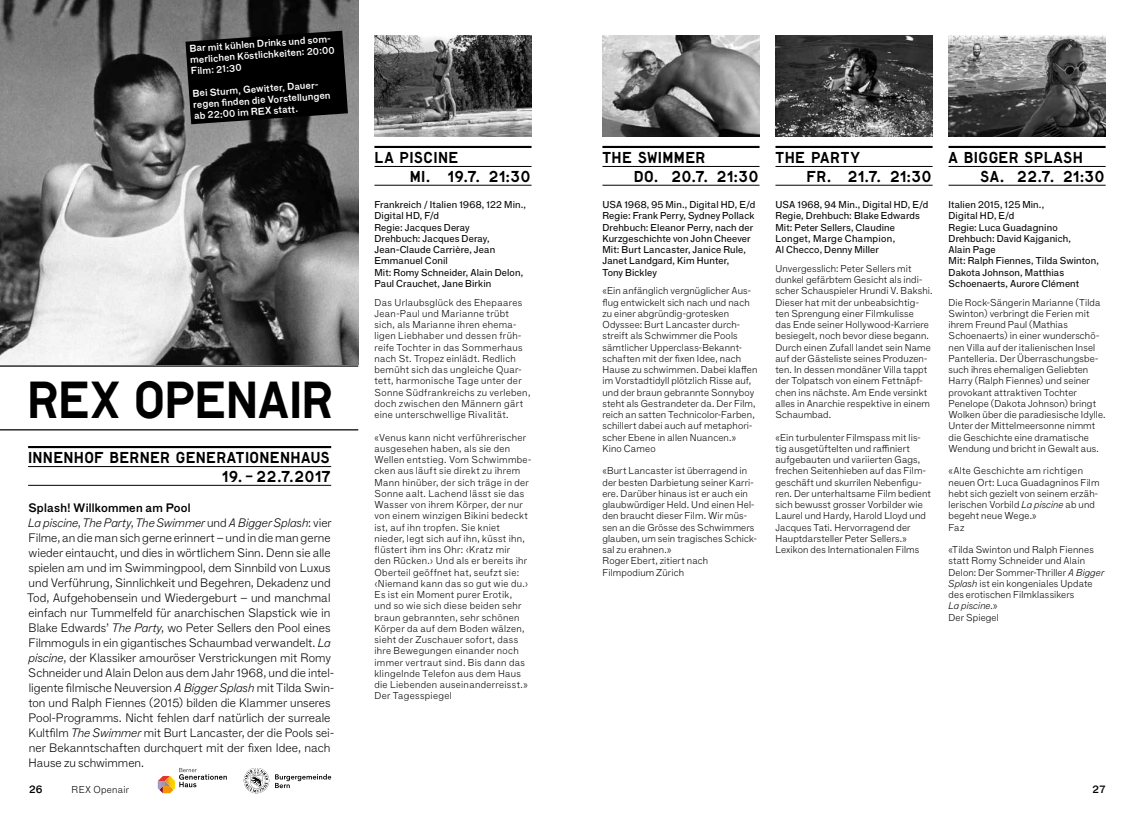
<style>
.page{position:relative;width:1134px;height:833px;background:#fff}
.page>*{position:absolute;margin:0;border:0;box-sizing:border-box;transform-origin:0 0}
.t1{font:49.38px "Lutz Headline";letter-spacing:-.02em;color:#000}
.t2{font:15px/18.8px "Lutz Headline";letter-spacing:.02em;color:#000}
.t3{font:100 11.88px/15px "F Grotesk";color:#000}
.t4{font:11.88px "F Grotesk Demi";letter-spacing:.02em;color:#000}
.t5{font:10.62px "F Grotesk Demi";color:#000}
.t6{font:100 9.75px/11.2px "F Grotesk";letter-spacing:.015em;color:#000}
.t7{font:100 9.75px/11.2px "F Grotesk";letter-spacing:.035em;color:#000}
.t8{font:9.75px/11.2px "F Grotesk";letter-spacing:.015em;color:#000}
.t9{font:9.62px/11.2px "F Grotesk Demi";color:#fff}
.s1{font-style:italic}
</style>
<div class="page">
<img style="left:0;top:0;width:358px;height:365px">
<hr style="left:0;top:365px;width:358px;height:2px;background:#000">
<hr style="left:0;top:429px;width:358px;height:1px;background:#000">
<img style="left:775px;top:35px;width:157px;height:102px">
<img style="left:948px;top:35px;width:158px;height:102px">
<hr style="left:775px;top:146px;width:157px;height:2px;background:#000">
<hr style="left:775px;top:166px;width:157px;height:1px;background:#000">
<hr style="left:775px;top:185px;width:157px;height:1px;background:#000">
<hr style="left:948px;top:146px;width:158px;height:2px;background:#000">
<hr style="left:948px;top:166px;width:158px;height:1px;background:#000">
<hr style="left:948px;top:185px;width:158px;height:1px;background:#000">
<img style="left:374px;top:35px;width:157px;height:102px">
<img style="left:602px;top:35px;width:157px;height:102px">
<hr style="left:374px;top:146px;width:157px;height:2px;background:#000">
<hr style="left:374px;top:166px;width:157px;height:1px;background:#000">
<hr style="left:374px;top:185px;width:157px;height:1px;background:#000">
<hr style="left:602px;top:146px;width:157px;height:2px;background:#000">
<hr style="left:602px;top:166px;width:157px;height:1px;background:#000">
<hr style="left:602px;top:185px;width:157px;height:1px;background:#000">
<hr style="left:28px;top:446px;width:303px;height:2px;background:#000">
<hr style="left:28px;top:466px;width:303px;height:1px;background:#000">
<hr style="left:28px;top:485px;width:303px;height:1px;background:#000">
<svg style="left:185px;top:31px;width:163px;height:93px;background:#0e0e0e"></svg>
<svg style="left:158px;top:768px;width:69px;height:25px"></svg>
<svg style="left:244px;top:768px;width:87px;height:25px"></svg>
<p class="t9" style="left:189px;top:43px;width:146px;rotate:-4deg">Bar mit kühlen Drinks und som&shy;merlichen Köstlichkeiten: 20:00<br>Film: 21:30</p>
<p class="t9" style="left:192px;top:88px;width:139px;rotate:-4deg">Bei Sturm, Gewitter, Dauer&shy;regen fi nden die Vorstellungen ab 22:00 im REX statt.</p>
<h1 class="t1" style="left:27px;top:367px;width:308px">REX OPENAIR</h1>
<h2 class="t2" style="left:28px;top:448px;width:303px">INNENHOF BERNER GENERATIONENHAUS</h2>
<h2 class="t2" style="left:222px;top:466px;width:111px">19. – 22.7.2017</h2>
<p class="t4" style="left:28px;top:500px;width:164px">Splash! Willkommen am Pool</p>
<p class="t3" style="left:27px;top:514px;width:308px"><span class="s1">La piscine</span>, <span class="s1">The Party</span>, <span class="s1">The Swimmer</span> und <span class="s1">A Bigger Splash</span>: vier Filme, an die man sich gerne erinnert – und in die man gerne wieder eintaucht, und dies in wörtlichem Sinn. Denn sie alle spielen am und im Swimmingpool, dem Sinnbild von Luxus und Verführung, Sinnlichkeit und Begehren, Dekadenz und Tod, Aufgehobensein und Wiedergeburt – und manchmal einfach nur Tummelfeld für anarchischen Slapstick wie in Blake Edwards’ <span class="s1">The Party</span>, wo Peter Sellers den Pool eines Filmmoguls in ein gigantisches Schaumbad verwandelt. <span class="s1">La piscine</span>, der Klassiker amouröser Verstrickungen mit Romy Schneider und Alain Delon aus dem Jahr 1968, und die intel&shy;ligente filmische Neuversion <span class="s1">A Bigger Splash</span> mit Tilda Swin&shy;ton und Ralph Fiennes (2015) bilden die Klammer unseres Pool-Programms. Nicht fehlen darf natürlich der surreale Kultfilm <span class="s1">The Swimmer</span> mit Burt Lancaster, der die Pools sei&shy;ner Bekanntschaften durchquert mit der fixen Idee, nach Hause zu schwimmen.</p>
<h2 class="t2" style="left:410px;top:148px;width:122px;text-indent:-35px">LA PISCINE<br>MI. 19.7. 21:30</h2>
<p class="t8" style="left:374px;top:199px;width:153px">Frankreich / Italien 1968, 122 Min.,<br>Digital HD, F/d<br>Regie: Jacques Deray<br>Drehbuch: Jacques Deray,<br>Jean-Claude Carrière, Jean<br>Emmanuel Conil<br>Mit: Romy Schneider, Alain Delon,<br>Paul Crauchet, Jane Birkin</p>
<p class="t7" style="left:374px;top:296px;width:157px">Das Urlaubsglück des Ehepaares<br>Jean-Paul und Marianne trübt sich, als Marianne ihren ehema&shy;ligen Liebhaber und dessen früh&shy;reife Tochter in das Sommerhaus nach St. Tropez einlädt. Redlich bemüht sich das ungleiche Quar&shy;tett, harmonische Tage unter der<br>Sonne Südfrankreichs zu verleben, doch zwischen den Männern gärt eine unterschwellige Rivalität.</p>
<p class="t7" style="left:374px;top:431px;width:158px">«Venus kann nicht verführerischer ausgesehen haben, als sie den<br>Wellen entstieg. Vom Schwimmbe&shy;cken aus läuft sie direkt zu ihrem<br>Mann hinüber, der sich träge in der<br>Sonne aalt. Lachend lässt sie das<br>Wasser von ihrem Körper, der nur von einem winzigen Bikini bedeckt ist, auf ihn tropfen. Sie kniet nieder, legt sich auf ihn, küsst ihn, flüstert ihm ins Ohr: ‹Kratz mir<br>den Rücken.› Und als er bereits ihr<br>Oberteil geöffnet hat, seufzt sie: ‹Niemand kann das so gut wie du.›<br>Es ist ein Moment purer Erotik, und so wie sich diese beiden sehr braun gebrannten, sehr schönen<br>Körper da auf dem Boden wälzen, sieht der Zuschauer sofort, dass ihre Bewegungen einander noch immer vertraut sind. Bis dann das klingelnde Telefon aus dem Haus die Liebenden auseinanderreisst.»<br>Der Tagesspiegel</p>
<h2 class="t2" style="left:634px;top:148px;width:127px;text-indent:-31px">THE SWIMMER<br>DO. 20.7. 21:30</h2>
<p class="t8" style="left:602px;top:199px;width:154px">USA 1968, 95 Min., Digital HD, E/d<br>Regie: Frank Perry, Sydney Pollack<br>Drehbuch: Eleanor Perry, nach der<br>Kurzgeschichte von John Cheever<br>Mit: Burt Lancaster, Janice Rule,<br>Janet Landgard, Kim Hunter,<br>Tony Bickley</p>
<p class="t6" style="left:602px;top:285px;width:156px">«Ein anfänglich vergnüglicher Aus&shy;flug entwickelt sich nach und nach zu einer abgründig-grotesken<br>Odyssee: Burt Lancaster durch&shy;streift als Schwimmer die Pools sämtlicher Upperclass-Bekannt&shy;schaften mit der fixen Idee, nach<br>Hause zu schwimmen. Dabei klaffen im Vorstadtidyll plötzlich Risse auf, und der braun gebrannte Sonnyboy steht als Gestrandeter da. Der Film, reich an satten Technicolor-Farben, schillert dabei auch auf metaphori&shy;scher Ebene in allen Nuancen.»<br>Kino Cameo</p>
<p class="t6" style="left:602px;top:464px;width:156px">«Burt Lancaster ist überragend in der besten Darbietung seiner Karri&shy;ere. Darüber hinaus ist er auch ein glaubwürdiger Held. Und einen Hel&shy;den braucht dieser Film. Wir müs&shy;sen an die Grösse des Schwimmers glauben, um sein tragisches Schick&shy;sal zu erahnen.»<br>Roger Ebert, zitiert nach<br>Filmpodium Zürich</p>
<h2 class="t2" style="left:807px;top:148px;width:127px;text-indent:-31px">THE PARTY<br>FR. 21.7. 21:30</h2>
<p class="t8" style="left:775px;top:199px;width:154px">USA 1968, 94 Min., Digital HD, E/d<br>Regie, Drehbuch: Blake Edwards<br>Mit: Peter Sellers, Claudine<br>Longet, Marge Champion,<br>Al Checco, Denny Miller</p>
<p class="t6" style="left:775px;top:262px;width:159px">Unvergesslich: Peter Sellers mit dunkel gefärbtem Gesicht als indi&shy;scher Schauspieler Hrundi V. Bakshi.<br>Dieser hat mit der unbeabsichtig&shy;ten Sprengung einer Filmkulisse<br>das Ende seiner Hollywood-Karriere besiegelt, noch bevor diese begann.<br>Durch einen Zufall landet sein Name auf der Gästeliste seines Produzen&shy;ten. In dessen mondäner Villa tappt der Tolpatsch von einem Fettnäpf&shy;chen ins nächste. Am Ende versinkt alles in Anarchie respektive in einem Schaumbad.</p>
<p class="t6" style="left:775px;top:431px;width:157px">«Ein turbulenter Filmspass mit lis&shy;tig ausgetüftelten und raffiniert aufgebauten und variierten Gags, frechen Seitenhieben auf das Film&shy;geschäft und skurrilen Nebenfigu&shy;ren. Der unterhaltsame Film bedient sich bewusst grosser Vorbilder wie Laurel und Hardy, Harold Lloyd und Jacques Tati. Hervorragend der Hauptdarsteller Peter Sellers.» Lexikon des Internationalen Films</p>
<h2 class="t2" style="left:980px;top:148px;width:126px;text-indent:-32px">A BIGGER SPLASH<br>SA. 22.7. 21:30</h2>
<p class="t8" style="left:948px;top:199px;width:152px">Italien 2015, 125 Min.,<br>Digital HD, E/d<br>Regie: Luca Guadagnino<br>Drehbuch: David Kajganich,<br>Alain Page<br>Mit: Ralph Fiennes, Tilda Swinton,<br>Dakota Johnson, Matthias<br>Schoenaerts, Aurore Clément</p>
<p class="t6" style="left:948px;top:296px;width:159px">Die Rock-Sängerin Marianne (Tilda Swinton) verbringt die Ferien mit ihrem Freund Paul (Mathias Schoenaerts) in einer wunderschö&shy;nen Villa auf der italienischen Insel Pantelleria. Der Überraschungsbe&shy;such ihres ehemaligen Geliebten Harry (Ralph Fiennes) und seiner provokant attraktiven Tochter Penelope (Dakota Johnson) bringt Wolken über die paradiesische Idylle.<br>Unter der Mittelmeersonne nimmt die Geschichte eine dramatische Wendung und bricht in Gewalt aus.</p>
<p class="t6" style="left:948px;top:464px;width:153px">«Alte Geschichte am richtigen neuen Ort: Luca Guadagninos Film hebt sich gezielt von seinem erzäh&shy;lerischen Vorbild <span class="s1">La piscine</span> ab und begeht neue Wege.»<br>Faz</p>
<p class="t6" style="left:948px;top:543px;width:157px">«Tilda Swinton und Ralph Fiennes statt Romy Schneider und Alain<br>Delon: Der Sommer-Thriller <span class="s1">A Bigger<br>Splash</span> ist ein kongeniales Update des erotischen Filmklassikers<br><span class="s1">La piscine</span>.»<br>Der Spiegel</p>
<p class="t5" style="left:29px;top:783px;width:15px">26</p>
<p class="t5" style="left:1092px;top:783px;width:15px">27</p>
<p class="t6" style="left:72px;top:783px;width:59px">REX Openair</p>
</div>
